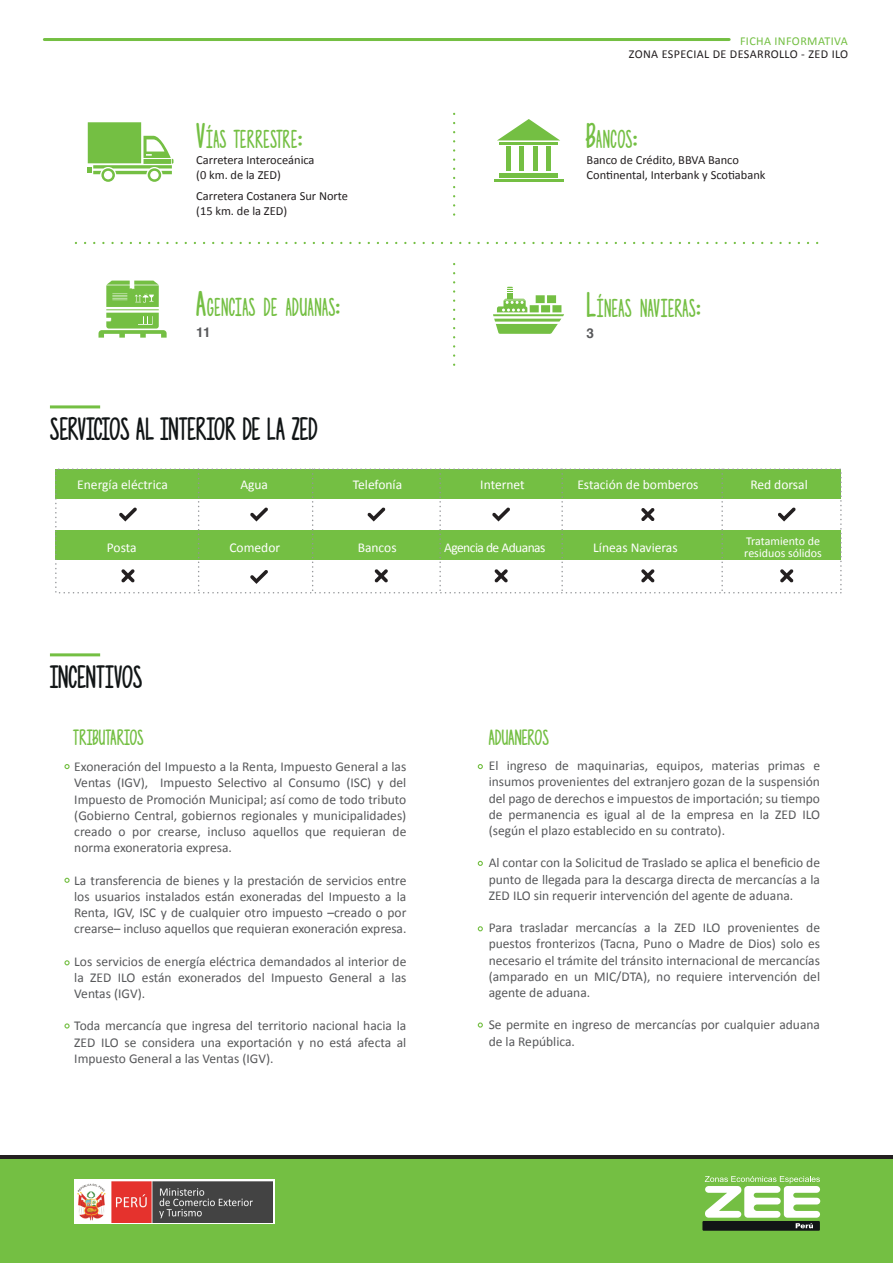
<style>
.page{position:relative;width:893px;height:1263px;background:#fff}
.page>*{position:absolute;margin:0;border:0;box-sizing:border-box;transform-origin:0 0}
.t1{font:31.65px "Photographs";letter-spacing:.01em;color:#74bf43}
.t2{font:28.5px "Photographs";color:#111516}
.t3{font:19.5px "Photographs";letter-spacing:.01em;color:#74bf43}
.t4{font:13.5px/16.2px "Calibri";color:#57585a;text-align:justify}
.t5{font:13.5px "Calibri";color:#fff}
.t6{font:13.5px "Calibri";letter-spacing:-.04em;color:#fff}
.t7{font:700 13.5px "Helvetica";color:#57585a}
.t8{font:12.45px/14.9px "Calibri";color:#231f20}
.t9{font:12.15px "Calibri";letter-spacing:.03em;color:#231f20}
.t10{font:12.15px "Calibri";letter-spacing:.03em;color:#74bf43}
.t11{font:12px/12px "Calibri";color:#fff}
</style>
<div class="page">
<div style="left:0;top:1156px;width:893px;height:107px;background:#231f20"></div>
<div style="left:56px;top:531px;width:785px;height:29px;background:#74bf43"></div>
<div style="left:56px;top:469px;width:785px;height:29px;background:#74bf43"></div>
<svg style="left:312px;top:473px;width:1px;height:117px"></svg>
<svg style="left:198px;top:469px;width:1px;height:124px"></svg>
<svg style="left:439px;top:469px;width:2px;height:124px"></svg>
<svg style="left:561px;top:469px;width:2px;height:124px"></svg>
<svg style="left:721px;top:469px;width:2px;height:122px"></svg>
<svg style="left:119px;top:507px;width:18px;height:14px"></svg>
<svg style="left:250px;top:507px;width:18px;height:14px"></svg>
<svg style="left:250px;top:570px;width:18px;height:14px"></svg>
<svg style="left:367px;top:507px;width:18px;height:14px"></svg>
<svg style="left:492px;top:507px;width:18px;height:14px"></svg>
<svg style="left:778px;top:507px;width:18px;height:14px"></svg>
<svg style="left:641px;top:508px;width:14px;height:13px"></svg>
<svg style="left:641px;top:569px;width:14px;height:13px"></svg>
<svg style="left:494px;top:569px;width:14px;height:13px"></svg>
<svg style="left:375px;top:569px;width:13px;height:13px"></svg>
<svg style="left:121px;top:569px;width:14px;height:13px"></svg>
<svg style="left:780px;top:569px;width:13px;height:13px"></svg>
<svg style="left:88px;top:122px;width:85px;height:60px"></svg>
<svg style="left:493px;top:287px;width:71px;height:47px"></svg>
<svg style="left:498px;top:119px;width:62px;height:21px"></svg>
<div style="left:506px;top:147px;width:5px;height:24px;background:#74bf43"></div>
<hr style="left:520px;top:147px;width:4px;height:24px;background:#74bf43">
<div style="left:533px;top:147px;width:5px;height:24px;background:#74bf43"></div>
<div style="left:546px;top:147px;width:5px;height:24px;background:#74bf43"></div>
<hr style="left:499px;top:173px;width:59px;height:4px;background:#74bf43">
<hr style="left:499px;top:142px;width:59px;height:3px;background:#74bf43">
<hr style="left:494px;top:179px;width:69px;height:3px;background:#74bf43">
<svg style="left:99px;top:281px;width:68px;height:57px"></svg>
<hr style="left:50px;top:405px;width:50px;height:3px;background:#74bf43">
<hr style="left:50px;top:653px;width:50px;height:3px;background:#74bf43">
<div style="left:0;top:1159px;width:893px;height:103px;background:#74bf43"></div>
<div style="left:702px;top:1221px;width:118px;height:10px;background:#111516"></div>
<svg style="left:705px;top:1176px;width:115px;height:52px"></svg>
<svg style="left:453px;top:114px;width:2px;height:101px"></svg>
<svg style="left:453px;top:264px;width:2px;height:101px"></svg>
<svg style="left:74px;top:242px;width:743px;height:2px"></svg>
<svg style="left:64px;top:764px;width:6px;height:5px"></svg>
<svg style="left:64px;top:878px;width:6px;height:5px"></svg>
<svg style="left:64px;top:960px;width:6px;height:5px"></svg>
<svg style="left:64px;top:1023px;width:6px;height:5px"></svg>
<svg style="left:478px;top:764px;width:5px;height:5px"></svg>
<svg style="left:478px;top:861px;width:5px;height:5px"></svg>
<svg style="left:478px;top:926px;width:5px;height:5px"></svg>
<svg style="left:478px;top:1022px;width:5px;height:6px"></svg>
<hr style="left:44px;top:38px;width:685px;height:3px;background:#74bf43">
<svg style="left:74px;top:1180px;width:201px;height:44px"></svg>
<img style="left:76px;top:1182px;width:197px;height:40px">
<h1 class="t1" style="left:196px;top:115px;width:108px">Vías terrestre:</h1>
<p class="t8" style="left:196px;top:152px;width:120px">Carretera Interoceánica (0 km. de la ZED)</p>
<p class="t8" style="left:196px;top:188px;width:153px">Carretera Costanera Sur Norte (15 km. de la ZED)</p>
<h1 class="t1" style="left:196px;top:283px;width:145px">Agencias de aduanas:</h1>
<p class="t7" style="left:196px;top:321px;width:16px">11</p>
<h2 class="t2" style="left:50px;top:410px;width:269px">SERVICIOS AL INTERIOR DE LA ZED</h2>
<p class="t10" style="left:740px;top:34px;width:109px">FICHA INFORMATIVA</p>
<p class="t9" style="left:629px;top:47px;width:221px">ZONA ESPECIAL DE DESARROLLO - ZED ILO</p>
<h1 class="t1" style="left:587px;top:115px;width:52px">Bancos:</h1>
<p class="t8" style="left:587px;top:152px;width:180px">Banco de Crédito, BBVA Banco<br>Continental, Interbank y Scotiabank</p>
<h1 class="t1" style="left:587px;top:284px;width:116px">Líneas navieras:</h1>
<p class="t7" style="left:587px;top:322px;width:9px">3</p>
<p class="t5" style="left:77px;top:476px;width:92px">Energía eléctrica</p>
<p class="t5" style="left:240px;top:476px;width:29px">Agua</p>
<p class="t5" style="left:353px;top:476px;width:51px">Telefonía</p>
<p class="t5" style="left:480px;top:476px;width:46px">Internet</p>
<p class="t5" style="left:577px;top:476px;width:123px">Estación de bomberos</p>
<p class="t5" style="left:750px;top:476px;width:59px">Red dorsal</p>
<p class="t5" style="left:107px;top:539px;width:31px">Posta</p>
<p class="t5" style="left:229px;top:539px;width:52px">Comedor</p>
<p class="t5" style="left:358px;top:539px;width:40px">Bancos</p>
<p class="t6" style="left:444px;top:539px;width:103px">Agencia de Aduanas</p>
<p class="t5" style="left:593px;top:539px;width:86px">Líneas Navieras</p>
<p class="t11" style="left:744px;top:534px;width:79px">Tratamiento de residuos sólidos</p>
<h2 class="t2" style="left:51px;top:659px;width:93px">INCENTIVOS</h2>
<h3 class="t3" style="left:74px;top:725px;width:71px">TRIBUTARIOS</h3>
<h3 class="t3" style="left:489px;top:725px;width:62px">ADUANEROS</h3>
<p class="t4" style="left:74px;top:758px;width:334px">Exoneración del Impuesto a la Renta, Impuesto General a las Ventas (IGV), Impuesto Selectivo al Consumo (ISC) y del Impuesto de Promoción Municipal; así como de todo tributo (Gobierno Central, gobiernos regionales y municipalidades) creado o por crearse, incluso aquellos que requieran de norma exoneratoria expresa.</p>
<p class="t4" style="left:74px;top:871px;width:334px">La transferencia de bienes y la prestación de servicios entre los usuarios instalados están exoneradas del Impuesto a la Renta, IGV, ISC y de cualquier otro impuesto –creado o por crearse– incluso aquellos que requieran exoneración expresa.</p>
<p class="t4" style="left:74px;top:952px;width:334px">Los servicios de energía eléctrica demandados al interior de la ZED ILO están exonerados del Impuesto General a las Ventas (IGV).</p>
<p class="t4" style="left:74px;top:1017px;width:334px">Toda mercancía que ingresa del territorio nacional hacia la ZED ILO se considera una exportación y no está afecta al Impuesto General a las Ventas (IGV).</p>
<p class="t4" style="left:489px;top:757px;width:333px">El ingreso de maquinarias, equipos, materias primas e insumos provenientes del extranjero gozan de la suspensión del pago de derechos e impuestos de importación; su tiempo de permanencia es igual al de la empresa en la ZED ILO (según el plazo establecido en su contrato).</p>
<p class="t4" style="left:489px;top:854px;width:333px">Al contar con la Solicitud de Traslado se aplica el beneficio de punto de llegada para la descarga directa de mercancías a la ZED ILO sin requerir intervención del agente de aduana.</p>
<p class="t4" style="left:489px;top:919px;width:333px">Para trasladar mercancías a la ZED ILO provenientes de puestos fronterizos (Tacna, Puno o Madre de Dios) solo es necesario el trámite del tránsito internacional de mercancías (amparado en un MIC/DTA), no requiere intervención del agente de aduana.</p>
<p class="t4" style="left:489px;top:1016px;width:333px">Se permite en ingreso de mercancías por cualquier aduana de la República.</p>
</div>
